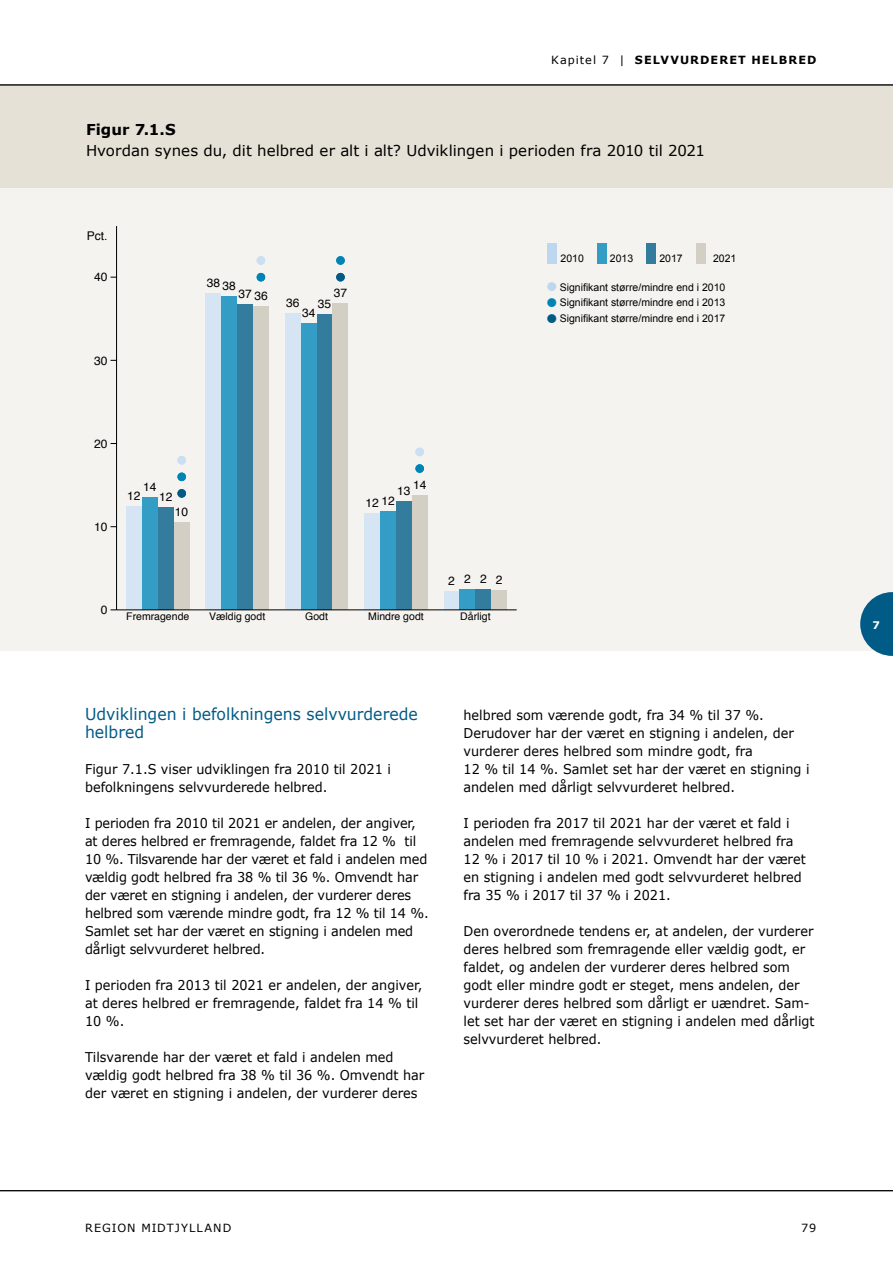
<style>
.page{position:relative;width:893px;height:1263px;background:#fff}
.page>*{position:absolute;margin:0;border:0;box-sizing:border-box;transform-origin:0 0}
.t1{font:16.5px/18px "Verdana";color:#005b86;scale:.95 1}
.t2{font:15px "Verdana";color:#000}
.t3{font:700 15px "Verdana";color:#000}
.t4{font:13.5px/18px "Verdana";color:#000;scale:.95 1}
.t5{font:12px "Helvetica";color:#000}
.t6{font:700 11.25px "Verdana";letter-spacing:.095em;color:#000}
.t7{font:11.25px "Verdana";letter-spacing:.095em;color:#000}
.t8{font:10.5px/15.8px "Arial";color:#000;text-align:justify}
.t9{font:10.5px "Helvetica";color:#000}
.t10{font:700 10.5px "Verdana";color:#fff}
.s1{font-weight:400}
</style>
<div class="page">
<hr style="left:0;top:1190px;width:893px;height:1px;background:#000">
<div style="left:1px;top:147px;width:892px;height:504px;background:#f5f3ef"></div>
<div style="left:1px;top:85px;width:892px;height:102px;background:#e6e1d6"></div>
<div style="left:126px;top:506px;width:16px;height:104px;background:#d5e5f4"></div>
<div style="left:205px;top:293px;width:16px;height:317px;background:#d5e5f4"></div>
<div style="left:285px;top:313px;width:16px;height:297px;background:#d5e5f4"></div>
<div style="left:364px;top:513px;width:16px;height:97px;background:#d5e5f4"></div>
<div style="left:444px;top:591px;width:16px;height:19px;background:#d5e5f4"></div>
<div style="left:142px;top:498px;width:16px;height:112px;background:#339dc5"></div>
<div style="left:221px;top:296px;width:16px;height:314px;background:#339dc5"></div>
<div style="left:301px;top:323px;width:16px;height:287px;background:#339dc5"></div>
<div style="left:380px;top:511px;width:16px;height:99px;background:#339dc5"></div>
<div style="left:460px;top:589px;width:15px;height:21px;background:#339dc5"></div>
<div style="left:158px;top:508px;width:16px;height:102px;background:#337c9e"></div>
<div style="left:237px;top:304px;width:16px;height:306px;background:#337c9e"></div>
<div style="left:317px;top:315px;width:15px;height:295px;background:#337c9e"></div>
<div style="left:396px;top:501px;width:16px;height:109px;background:#337c9e"></div>
<div style="left:475px;top:590px;width:16px;height:20px;background:#337c9e"></div>
<div style="left:174px;top:523px;width:16px;height:87px;background:#d3cfc5"></div>
<div style="left:253px;top:306px;width:16px;height:304px;background:#d3cfc5"></div>
<div style="left:332px;top:303px;width:16px;height:307px;background:#d3cfc5"></div>
<div style="left:412px;top:496px;width:16px;height:114px;background:#d3cfc5"></div>
<div style="left:491px;top:590px;width:16px;height:20px;background:#d3cfc5"></div>
<div style="left:177px;top:456px;width:9px;height:8px;background:#cadff1;border-radius:50%"></div>
<div style="left:177px;top:456px;width:9px;height:8px;border:1px solid #cadff1;border-radius:50%"></div>
<div style="left:257px;top:256px;width:8px;height:9px;background:#cadff1;border-radius:50%"></div>
<div style="left:257px;top:256px;width:8px;height:9px;border:1px solid #cadff1;border-radius:50%"></div>
<div style="left:415px;top:447px;width:9px;height:9px;background:#cadff1;border-radius:50%"></div>
<div style="left:415px;top:448px;width:9px;height:8px;border:1px solid #cadff1;border-radius:50%"></div>
<div style="left:177px;top:473px;width:9px;height:8px;background:#0084b6;border-radius:50%"></div>
<div style="left:177px;top:473px;width:9px;height:8px;border:1px solid #0084b6;border-radius:50%"></div>
<div style="left:257px;top:273px;width:8px;height:8px;background:#0084b6;border-radius:50%"></div>
<div style="left:257px;top:273px;width:8px;height:8px;border:1px solid #0084b6;border-radius:50%"></div>
<div style="left:336px;top:256px;width:9px;height:9px;background:#0084b6;border-radius:50%"></div>
<div style="left:336px;top:256px;width:9px;height:9px;border:1px solid #0084b6;border-radius:50%"></div>
<div style="left:415px;top:464px;width:9px;height:9px;background:#0084b6;border-radius:50%"></div>
<div style="left:415px;top:464px;width:9px;height:9px;border:1px solid #0084b6;border-radius:50%"></div>
<div style="left:177px;top:489px;width:9px;height:9px;background:#005b86;border-radius:50%"></div>
<div style="left:177px;top:489px;width:9px;height:9px;border:1px solid #005b86;border-radius:50%"></div>
<div style="left:336px;top:273px;width:9px;height:8px;background:#005b86;border-radius:50%"></div>
<div style="left:336px;top:273px;width:9px;height:8px;border:1px solid #005b86;border-radius:50%"></div>
<hr style="left:116px;top:226px;width:1px;height:384px;background:#000">
<hr style="left:117px;top:609px;width:400px;height:1px;background:#000">
<hr style="left:0;top:84px;width:893px;height:2px;background:#000">
<div style="left:547px;top:243px;width:9px;height:21px;background:#bdd7ee"></div>
<div style="left:597px;top:243px;width:9px;height:21px;background:#339dc5"></div>
<div style="left:696px;top:243px;width:9px;height:21px;background:#d3cfc5"></div>
<div style="left:647px;top:243px;width:9px;height:21px;background:#337c9e"></div>
<svg style="left:860px;top:592px;width:33px;height:64px"></svg>
<p class="t6" style="left:551px;top:52px;width:267px"><span class="s1">Kapitel 7 |</span> SELVVURDERET HELBRED</p>
<p class="t3" style="left:86px;top:120px;width:91px">Figur 7.1.S</p>
<p class="t2" style="left:86px;top:141px;width:621px">Hvordan synes du, dit helbred er alt i alt? Udviklingen i perioden fra 2010 til 2021</p>
<p class="t5" style="left:87px;top:226px;width:22px">Pct.</p>
<p class="t5" style="left:94px;top:268px;width:15px">40</p>
<p class="t5" style="left:94px;top:351px;width:15px">30</p>
<p class="t5" style="left:207px;top:274px;width:15px">38</p>
<p class="t5" style="left:223px;top:276px;width:15px">38</p>
<p class="t5" style="left:254px;top:287px;width:15px">36</p>
<p class="t5" style="left:334px;top:283px;width:15px">37</p>
<p class="t5" style="left:238px;top:284px;width:15px">37</p>
<p class="t5" style="left:286px;top:294px;width:15px">36</p>
<p class="t5" style="left:318px;top:295px;width:15px">35</p>
<p class="t5" style="left:302px;top:303px;width:15px">34</p>
<p class="t5" style="left:94px;top:434px;width:15px">20</p>
<p class="t5" style="left:94px;top:517px;width:15px">10</p>
<p class="t5" style="left:101px;top:601px;width:8px">0</p>
<p class="t5" style="left:143px;top:478px;width:15px">14</p>
<p class="t5" style="left:127px;top:487px;width:15px">12</p>
<p class="t5" style="left:159px;top:488px;width:15px">12</p>
<p class="t5" style="left:175px;top:503px;width:15px">10</p>
<p class="t5" style="left:413px;top:476px;width:15px">14</p>
<p class="t5" style="left:397px;top:481px;width:15px">13</p>
<p class="t5" style="left:381px;top:492px;width:15px">12</p>
<p class="t5" style="left:366px;top:493px;width:15px">12</p>
<p class="t5" style="left:448px;top:571px;width:8px">2</p>
<p class="t5" style="left:464px;top:570px;width:8px">2</p>
<p class="t5" style="left:480px;top:570px;width:8px">2</p>
<p class="t5" style="left:496px;top:570px;width:8px">2</p>
<p class="t9" style="left:126px;top:608px;width:65px">Fremragende</p>
<p class="t9" style="left:209px;top:608px;width:58px">Vældig godt</p>
<p class="t9" style="left:305px;top:608px;width:24px">Godt</p>
<p class="t9" style="left:368px;top:608px;width:57px">Mindre godt</p>
<p class="t9" style="left:460px;top:608px;width:32px">Dårligt</p>
<p class="t8" style="left:561px;top:251px;width:25px">2010</p>
<p class="t8" style="left:610px;top:251px;width:25px">2013</p>
<p class="t8" style="left:659px;top:251px;width:25px">2017</p>
<p class="t8" style="left:713px;top:251px;width:25px">2021</p>
<p class="t8" style="left:560px;top:279px;width:167px">Signifikant større/mindre end i 2010<br>Signifikant større/mindre end i 2013<br>Signifikant større/mindre end i 2017</p>
<p class="t1" style="left:85px;top:705px;width:352px">Udviklingen i befolkningens selvvurderede helbred</p>
<p class="t4" style="left:85px;top:760px;width:323px">Figur 7.1.S viser udviklingen fra 2010 til 2021 i befolkningens selvvurderede helbred.</p>
<p class="t4" style="left:85px;top:814px;width:363px">I perioden fra 2010 til 2021 er andelen, der angiver, at deres helbred er fremragende, faldet fra 12 % til 10 %. Tilsvarende har der været et fald i andelen med vældig godt helbred fra 38 % til 36 %. Omvendt har der været en stigning i andelen, der vurderer deres helbred som værende mindre godt, fra 12 % til 14 %.<br>Samlet set har der været en stigning i andelen med dårligt selvvurderet helbred.</p>
<p class="t4" style="left:85px;top:976px;width:357px">I perioden fra 2013 til 2021 er andelen, der angiver, at deres helbred er fremragende, faldet fra 14 % til<br>10 %.</p>
<p class="t4" style="left:85px;top:1048px;width:359px">Tilsvarende har der været et fald i andelen med vældig godt helbred fra 38 % til 36 %. Omvendt har der været en stigning i andelen, der vurderer deres</p>
<p class="t4" style="left:463px;top:706px;width:366px">helbred som værende godt, fra 34 % til 37 %.<br>Derudover har der været en stigning i andelen, der vurderer deres helbred som mindre godt, fra<br>12 % til 14 %. Samlet set har der været en stigning i andelen med dårligt selvvurderet helbred.</p>
<p class="t4" style="left:463px;top:814px;width:362px">I perioden fra 2017 til 2021 har der været et fald i andelen med fremragende selvvurderet helbred fra 12 % i 2017 til 10 % i 2021. Omvendt har der været en stigning i andelen med godt selvvurderet helbred fra 35 % i 2017 til 37 % i 2021.</p>
<p class="t4" style="left:463px;top:922px;width:371px">Den overordnede tendens er, at andelen, der vurderer deres helbred som fremragende eller vældig godt, er faldet, og andelen der vurderer deres helbred som godt eller mindre godt er steget, mens andelen, der vurderer deres helbred som dårligt er uændret. Sam&shy;let set har der været en stigning i andelen med dårligt selvvurderet helbred.</p>
<p class="t7" style="left:85px;top:1221px;width:148px">REGION MIDTJYLLAND</p>
<p class="t7" style="left:801px;top:1221px;width:17px">79</p>
<p class="t10" style="left:872px;top:618px;width:9px">7</p>
</div>
